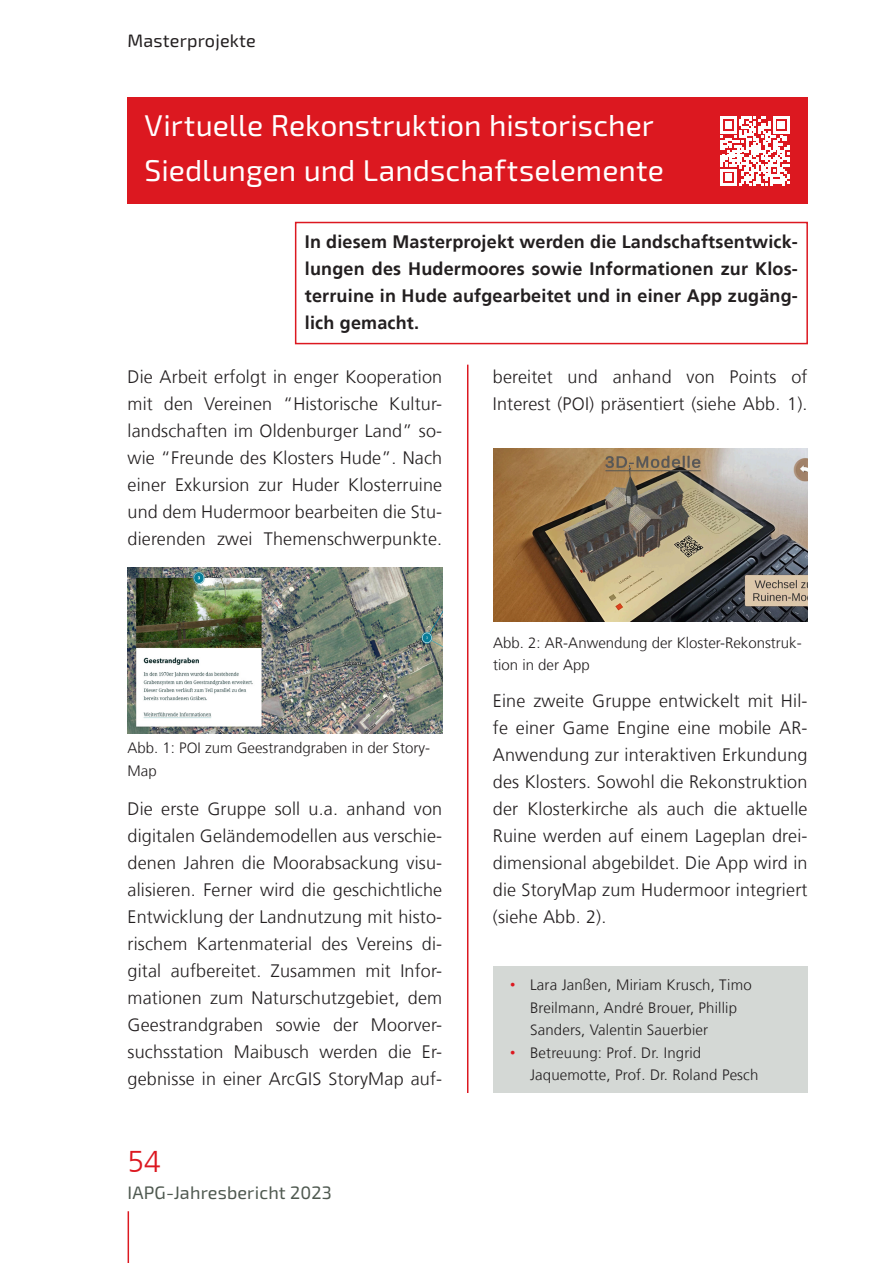
<style>
.page{position:relative;width:893px;height:1263px;background:#fff}
.page>*{position:absolute;margin:0;border:0;box-sizing:border-box;transform-origin:0 0}
.Kapitel-ÜS{font:30px/45px "Exo 2.0";letter-spacing:.005em;color:#fff}
.t1{font:300 30px "NDS Frutiger";color:#dc1820}
.Fließtext{font:300 18px/27px "NDS Frutiger";letter-spacing:.01em;color:#231f20;text-align:justify}
.Einleitung{font:700 18px/27px "NDS Frutiger";letter-spacing:.01em;color:#231f20;text-align:justify}
.t2{font:18px "Exo 2.0";letter-spacing:.01em;color:#4f5950}
.Seiten-ÜS{font:18px "Exo 2.0";letter-spacing:.01em;color:#231f20}
.Bildunterschrift{font:300 15px/22.5px "NDS Frutiger";letter-spacing:.01em;color:#231f20}
.s1{font-family:"Arial";font-weight:400;color:#dc1820}
</style>
<div class="page">
<hr style="left:128px;top:1211px;width:1px;height:52px;background:#dc1820">
<svg style="left:294px;top:221px;width:514px;height:124px"></svg>
<div style="left:128px;top:98px;width:680px;height:106px;background:#dc1820"></div>
<hr style="left:467px;top:365px;width:1px;height:728px;background:#dc1820">
<div style="left:493px;top:966px;width:315px;height:127px;background:#d4d8d5"></div>
<svg style="left:720px;top:116px;width:69px;height:70px"></svg>
<img style="left:127px;top:567px;width:315px;height:166px">
<img style="left:493px;top:449px;width:315px;height:172px">
<p class="Seiten-ÜS" style="left:128px;top:30px;width:130px">Masterprojekte</p>
<p class="Kapitel-ÜS" style="left:145px;top:103px;width:521px">Virtuelle Rekonstruktion historischer<br>Siedlungen und Landschaftselemente</p>
<p class="Einleitung" style="left:305px;top:228px;width:494px">In diesem Masterprojekt werden die Landschaftsentwick&shy;lungen des Hudermoores sowie Informationen zur Klos&shy;terruine in Hude aufgearbeitet und in einer App zugäng&shy;lich gemacht.</p>
<p class="Fließtext" style="left:128px;top:364px;width:316px">Die Arbeit erfolgt in enger Kooperation mit den Vereinen “Historische Kultur&shy;landschaften im Oldenburger Land” so&shy;wie “Freunde des Klosters Hude”. Nach einer Exkursion zur Huder Klosterruine und dem Hudermoor bearbeiten die Stu&shy;dierenden zwei Themenschwerpunkte.</p>
<p class="Bildunterschrift" style="left:128px;top:737px;width:304px">Abb. 1: POI zum Geestrandgraben in der Story-<br>Map</p>
<p class="Fließtext" style="left:128px;top:796px;width:316px">Die erste Gruppe soll u.a. anhand von digitalen Geländemodellen aus verschie&shy;denen Jahren die Moorabsackung visu&shy;alisieren. Ferner wird die geschichtliche Entwicklung der Landnutzung mit histo&shy;rischem Kartenmaterial des Vereins di&shy;gital aufbereitet. Zusammen mit Infor&shy;mationen zum Naturschutzgebiet, dem Geestrandgraben sowie der Moorver&shy;suchsstation Maibusch werden die Er&shy;gebnisse in einer ArcGIS StoryMap auf-</p>
<h1 class="t1" style="left:128px;top:1144px;width:35px">54</h1>
<p class="t2" style="left:128px;top:1182px;width:206px">IAPG-Jahresbericht 2023</p>
<p class="Fließtext" style="left:493px;top:364px;width:316px">bereitet und anhand von Points of<br>Interest (POI) präsentiert (siehe Abb. 1).</p>
<p class="Bildunterschrift" style="left:493px;top:631px;width:310px">Abb. 2: AR-Anwendung der Kloster-Rekonstruk&shy;tion in der App</p>
<p class="Fließtext" style="left:493px;top:688px;width:316px">Eine zweite Gruppe entwickelt mit Hil&shy;fe einer Game Engine eine mobile AR-Anwendung zur interaktiven Erkundung des Klosters. Sowohl die Rekonstruktion der Klosterkirche als auch die aktuelle Ruine werden auf einem Lageplan drei&shy;dimensional abgebildet. Die App wird in die StoryMap zum Hudermoor integriert (siehe Abb. 2).</p>
<p class="Bildunterschrift" style="left:530px;top:974px;width:223px;text-indent:-20px"><span class="s1">•</span> Lara Janßen, Miriam Krusch, Timo<br>Breilmann, André Brouer, Phillip<br>Sanders, Valentin Sauerbier</p>
<p class="Bildunterschrift" style="left:530px;top:1041px;width:230px;text-indent:-20px"><span class="s1">•</span> Betreuung: Prof. Dr. Ingrid<br>Jaquemotte, Prof. Dr. Roland Pesch</p>
</div>
